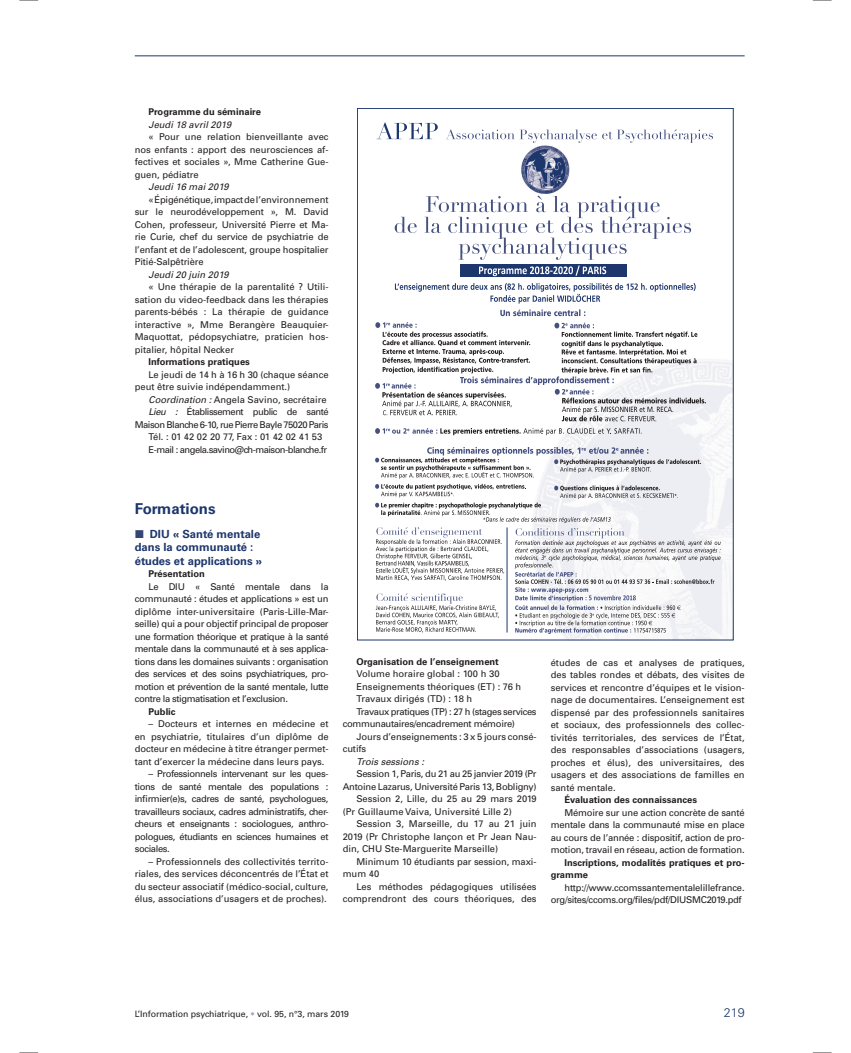
<style>
.page{position:relative;width:851px;height:1053px;background:#fff}
.page>*{position:absolute;margin:0;border:0;box-sizing:border-box;transform-origin:0 0}
.t1{font:700 15px "Univers LT Std";color:#1d366c}
.t2{font:300 12.5px "Univers";color:#1d366c}
.t3{font:700 11.25px/13.5px "Univers LT Std";color:#1d366c}
.t4{font:9.38px/12.5px "Univers";letter-spacing:-.01em;color:#231f20;text-align:justify}
.t5{font:700 9.38px/12.5px "Univers LT Std";color:#231f20}
.t6{font:9.38px "Univers";letter-spacing:-.05em;color:#231f20}
.t7{font:italic 9.38px "Univers";color:#231f20}
.t8{font:9.38px "Univers";letter-spacing:-.055em;color:#231f20}
.t9{font:9.38px "Univers";letter-spacing:-.04em;color:#231f20}
.t10{font:9.38px "Univers";letter-spacing:-.03em;color:#231f20}
.t11{font:8.75px "Univers";letter-spacing:-.005em;color:#231f20}
.s1{font-style:italic}
.s2{font-family:"Mathematical Pi Six";font-weight:400;color:#354576}
.s3{color:#a9a9c1}
</style>
<div class="page">
<hr style="left:135px;top:55px;width:609px;height:1px;background:#1d366c">
<img style="left:376px;top:125px;width:355px;height:513px">
<img style="left:478px;top:125px;width:232px;height:128px">
<svg style="left:395px;top:283px;width:300px;height:20px"></svg>
<svg style="left:376px;top:122px;width:61px;height:17px"></svg>
<svg style="left:446px;top:129px;width:266px;height:14px"></svg>
<svg style="left:394px;top:217px;width:22px;height:16px"></svg>
<svg style="left:424px;top:195px;width:267px;height:81px"></svg>
<svg style="left:500px;top:309px;width:85px;height:7px"></svg>
<svg style="left:375px;top:428px;width:266px;height:7px"></svg>
<svg style="left:375px;top:322px;width:330px;height:99px"></svg>
<svg style="left:375px;top:447px;width:325px;height:31px"></svg>
<svg style="left:375px;top:484px;width:345px;height:150px"></svg>
<hr style="left:506px;top:527px;width:1px;height:105px;background:#1d366c">
<svg style="left:19px;top:0;width:19px;height:1px"></svg>
<svg style="left:812px;top:0;width:19px;height:1px"></svg>
<svg style="left:19px;top:1052px;width:19px;height:1px"></svg>
<svg style="left:812px;top:1052px;width:19px;height:1px"></svg>
<p class="t5" style="left:148px;top:106px;width:114px">Programme du séminaire</p>
<p class="t7" style="left:148px;top:121px;width:84px">Jeudi 18 avril 2019</p>
<p class="t4" style="left:135px;top:131px;width:195px;text-indent:14px">« Pour une relation bienveillante avec nos enfants : apport des neurosciences af&shy;fectives et sociales », Mme Catherine Gue&shy;guen, pédiatre</p>
<p class="t7" style="left:148px;top:183px;width:82px">Jeudi 16 mai 2019</p>
<p class="t4" style="left:135px;top:194px;width:195px;text-indent:14px">« Épigénétique, impact de l’environnement sur le neurodéveloppement », M. David Cohen, professeur, Université Pierre et Ma&shy;rie Curie, chef du service de psychiatrie de l’enfant et de l’adolescent, groupe hospitalier Pitié-Salpêtrière</p>
<p class="t7" style="left:148px;top:271px;width:82px">Jeudi 20 juin 2019</p>
<p class="t4" style="left:135px;top:281px;width:195px;text-indent:14px">« Une thérapie de la parentalité ? Utili&shy;sation du video-feedback dans les thérapies parents-bébés : La thérapie de guidance interactive », Mme Berangère Beauquier-Maquottat, pédopsychiatre, praticien hos&shy;pitalier, hôpital Necker</p>
<p class="t5" style="left:148px;top:356px;width:103px">Informations pratiques</p>
<p class="t4" style="left:135px;top:369px;width:195px;text-indent:14px">Le jeudi de 14 h à 16 h 30 (chaque séance peut être suivie indépendamment.)</p>
<p class="t4" style="left:148px;top:394px;width:180px"><span class="s1">Coordination :</span> Angela Savino, secrétaire</p>
<p class="t6" style="left:148px;top:408px;width:181px"><span class="s1">Lieu :</span> Établissement public de santé</p>
<p class="t6" style="left:135px;top:421px;width:195px">Maison Blanche 6-10, rue Pierre Bayle 75020 Paris</p>
<p class="t4" style="left:148px;top:431px;width:175px">Tél. : 01 42 02 20 77, Fax : 01 42 02 41 53</p>
<p class="t8" style="left:148px;top:446px;width:180px">E-mail : angela.savino@ch-maison-blanche.fr</p>
<h1 class="t1" style="left:135px;top:502px;width:82px">Formations</h1>
<p class="t3" style="left:135px;top:527px;width:129px"><span class="s2">-</span> DIU « Santé mentale dans la communauté : études et applications »</p>
<p class="t5" style="left:148px;top:568px;width:58px">Présentation</p>
<p class="t4" style="left:135px;top:581px;width:195px;text-indent:14px">Le DIU « Santé mentale dans la communauté : études et applications » est un diplôme inter-universitaire (Paris-Lille-Mar&shy;seille) qui a pour objectif principal de proposer une formation théorique et pratique à la santé mentale dans la communauté et à ses applica&shy;tions dans les domaines suivants : organisation des services et des soins psychiatriques, pro&shy;motion et prévention de la santé mentale, lutte contre la stigmatisation et l’exclusion.</p>
<p class="t5" style="left:148px;top:705px;width:29px">Public</p>
<p class="t4" style="left:135px;top:718px;width:195px;text-indent:14px">– Docteurs et internes en médecine et en psychiatrie, titulaires d’un diplôme de docteur en médecine à titre étranger permet&shy;tant d’exercer la médecine dans leurs pays.</p>
<p class="t4" style="left:135px;top:768px;width:195px;text-indent:14px">– Professionnels intervenant sur les ques&shy;tions de santé mentale des populations : infirmier(e)s, cadres de santé, psychologues, travailleurs sociaux, cadres administratifs, cher&shy;cheurs et enseignants : sociologues, anthro&shy;pologues, étudiants en sciences humaines et sociales.</p>
<p class="t4" style="left:135px;top:856px;width:195px;text-indent:14px">– Professionnels des collectivités territo&shy;riales, des services déconcentrés de l’État et du secteur associatif (médico-social, culture, élus, associations d’usagers et de proches).</p>
<p class="t5" style="left:356px;top:655px;width:144px">Organisation de l’enseignement</p>
<p class="t4" style="left:356px;top:668px;width:144px">Volume horaire global : 100 h 30</p>
<p class="t4" style="left:356px;top:681px;width:166px">Enseignements théoriques (ET) : 76 h</p>
<p class="t4" style="left:356px;top:693px;width:117px">Travaux dirigés (TD) : 18 h</p>
<p class="t9" style="left:356px;top:708px;width:181px">Travaux pratiques (TP) : 27 h (stages services</p>
<p class="t10" style="left:343px;top:720px;width:174px">communautaires/encadrement mémoire)</p>
<p class="t4" style="left:356px;top:731px;width:181px">Jours d’enseignements : 3 x 5 jours consé-</p>
<p class="t4" style="left:343px;top:743px;width:25px">cutifs</p>
<p class="t7" style="left:356px;top:758px;width:69px">Trois sessions :</p>
<p class="t4" style="left:356px;top:768px;width:181px">Session 1, Paris, du 21 au 25 janvier 2019 (Pr</p>
<p class="t4" style="left:343px;top:781px;width:195px">Antoine Lazarus, Université Paris 13, Bobligny)</p>
<p class="t4" style="left:356px;top:793px;width:181px">Session 2, Lille, du 25 au 29 mars 2019</p>
<p class="t4" style="left:343px;top:806px;width:171px">(Pr Guillaume Vaiva, Université Lille 2)</p>
<p class="t4" style="left:356px;top:818px;width:181px">Session 3, Marseille, du 17 au 21 juin</p>
<p class="t4" style="left:343px;top:831px;width:195px">2019 (Pr Christophe lançon et Pr Jean Nau-</p>
<p class="t4" style="left:343px;top:843px;width:157px">din, CHU Ste-Marguerite Marseille)</p>
<p class="t4" style="left:356px;top:856px;width:181px">Minimum 10 étudiants par session, maxi-</p>
<p class="t4" style="left:343px;top:868px;width:38px">mum 40</p>
<p class="t4" style="left:356px;top:881px;width:181px">Les méthodes pédagogiques utilisées</p>
<p class="t4" style="left:343px;top:893px;width:195px">comprendront des cours théoriques, des</p>
<p class="t4" style="left:550px;top:656px;width:195px">études de cas et analyses de pratiques, des tables rondes et débats, des visites de services et rencontre d’équipes et le vision&shy;nage de documentaires. L’enseignement est dispensé par des professionnels sanitaires et sociaux, des professionnels des collec&shy;tivités territoriales, des services de l’État, des responsables d’associations (usagers, proches et élus), des universitaires, des usagers et des associations de familles en santé mentale.</p>
<p class="t5" style="left:564px;top:794px;width:134px">Évaluation des connaissances</p>
<p class="t4" style="left:550px;top:806px;width:195px;text-indent:14px">Mémoire sur une action concrète de santé mentale dans la communauté mise en place au cours de l’année : dispositif, action de pro&shy;motion, travail en réseau, action de formation.</p>
<p class="t5" style="left:550px;top:856px;width:195px;text-indent:14px">Inscriptions, modalités pratiques et pro&shy;gramme</p>
<p class="t4" style="left:550px;top:881px;width:195px;text-indent:14px">http://www.ccomssantementalelillefrance. org/sites/ccoms.org/files/pdf/DIUSMC2019.pdf</p>
<p class="t11" style="left:135px;top:1010px;width:215px">L’Information psychiatrique, <span class="s3">•</span> vol. 95, n°3, mars 2019</p>
<h2 class="t2" style="left:723px;top:1007px;width:22px">219</h2>
</div>
